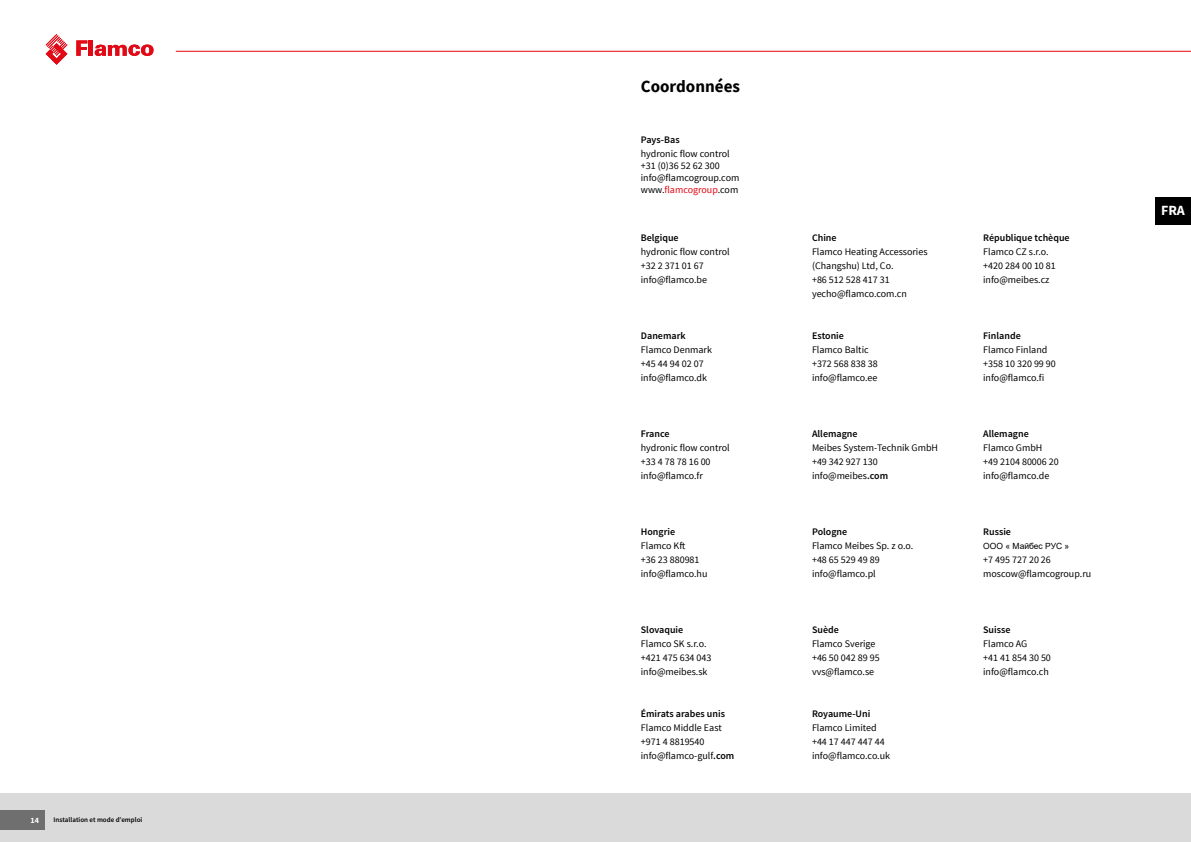
<style>
.page{position:relative;width:1191px;height:842px;background:#fff}
.page>*{position:absolute;margin:0;border:0;box-sizing:border-box;transform-origin:0 0}
.t1{font:700 17px "Source Sans Pro";color:#000}
.t2{font:700 14px "Source Sans Pro";color:#fff}
.t3{font:10px/14px "Source Sans Pro";color:#000}
.t4{font:600 10px "Source Sans Pro";color:#000}
.t5{font:8.5px "Arial";color:#000}
.t6{font:700 8px "Source Sans Pro";color:#fff}
.t7{font:600 7px "Source Sans Pro";color:#000}
.s1{color:#e30613}
.s2{font-weight:600}
</style>
<div class="page">
<hr style="left:176px;top:51px;width:1015px;height:1px;background:#e30613">
<div style="left:0;top:794px;width:1191px;height:48px;background:#dadada"></div>
<svg style="left:76px;top:40px;width:11px;height:16px"></svg>
<hr style="left:89px;top:40px;width:4px;height:16px;background:#e20917">
<svg style="left:95px;top:45px;width:58px;height:11px"></svg>
<svg style="left:46px;top:34px;width:21px;height:31px"></svg>
<div style="left:0;top:811px;width:45px;height:19px;background:#706f6f"></div>
<div style="left:1155px;top:197px;width:36px;height:28px;background:#000"></div>
<p class="t7" style="left:54px;top:815px;width:90px">Installation et mode d’emploi</p>
<p class="t6" style="left:31px;top:815px;width:10px">14</p>
<p class="t7" style="left:52px;top:815px;width:69px">Manuel FlexTherm Eco</p>
<h1 class="t1" style="left:641px;top:75px;width:101px">Coordonnées</h1>
<p class="t4" style="left:641px;top:133px;width:40px">Pays-Bas</p>
<p class="t3" style="left:641px;top:148px;width:100px;line-height:12px">hydronic flow control +31 (0)36 52 62 300 info@flamcogroup.com www.<span class="s1">flamcogroup</span>.com</p>
<p class="t4" style="left:641px;top:231px;width:39px">Belgique</p>
<p class="t3" style="left:641px;top:245px;width:90px">hydronic flow control +32 2 371 01 67 info@flamco.be</p>
<p class="t4" style="left:641px;top:329px;width:46px">Danemark</p>
<p class="t3" style="left:641px;top:343px;width:73px">Flamco Denmark +45 44 94 02 07 info@flamco.dk</p>
<p class="t4" style="left:641px;top:427px;width:30px">France</p>
<p class="t3" style="left:641px;top:441px;width:90px">hydronic flow control +33 4 78 78 16 00 info@flamco.fr</p>
<p class="t4" style="left:641px;top:525px;width:36px">Hongrie</p>
<p class="t3" style="left:641px;top:539px;width:68px">Flamco Kft<br>+36 23 880981 info@flamco.hu</p>
<p class="t4" style="left:641px;top:623px;width:44px">Slovaquie</p>
<p class="t3" style="left:641px;top:637px;width:72px">Flamco SK s.r.o. +421 475 634 043 info@meibes.sk</p>
<p class="t4" style="left:641px;top:707px;width:86px">Émirats arabes unis</p>
<p class="t3" style="left:641px;top:721px;width:95px">Flamco Middle East +971 4 8819540 info@flamco-gulf<span class="s2">.com</span></p>
<p class="t4" style="left:812px;top:231px;width:26px">Chine</p>
<p class="t3" style="left:812px;top:245px;width:117px">Flamco Heating Accessories (Changshu) Ltd, Co.<br>+86 512 528 417 31 yecho@flamco.com.cn</p>
<p class="t4" style="left:812px;top:329px;width:33px">Estonie</p>
<p class="t3" style="left:812px;top:343px;width:67px">Flamco Baltic +372 568 838 38 info@flamco.ee</p>
<p class="t4" style="left:812px;top:427px;width:47px">Allemagne</p>
<p class="t3" style="left:812px;top:441px;width:128px">Meibes System-Technik GmbH +49 342 927 130 info@meibes<span class="s2">.com</span></p>
<p class="t4" style="left:812px;top:525px;width:37px">Pologne</p>
<p class="t3" style="left:812px;top:539px;width:103px">Flamco Meibes Sp. z o.o. +48 65 529 49 89 info@flamco.pl</p>
<p class="t4" style="left:812px;top:623px;width:28px">Suède</p>
<p class="t3" style="left:812px;top:637px;width:69px">Flamco Sverige +46 50 042 89 95 vvs@flamco.se</p>
<p class="t4" style="left:812px;top:707px;width:60px">Royaume-Uni</p>
<p class="t3" style="left:812px;top:721px;width:80px">Flamco Limited +44 17 447 447 44 info@flamco.co.uk</p>
<p class="t4" style="left:983px;top:231px;width:88px">République tchèque</p>
<p class="t3" style="left:983px;top:245px;width:74px">Flamco CZ s.r.o. +420 284 00 10 81 info@meibes.cz</p>
<p class="t4" style="left:983px;top:329px;width:39px">Finlande</p>
<p class="t3" style="left:983px;top:343px;width:74px">Flamco Finland +358 10 320 99 90 info@flamco.fi</p>
<p class="t4" style="left:983px;top:427px;width:47px">Allemagne</p>
<p class="t3" style="left:983px;top:441px;width:77px">Flamco GmbH +49 2104 80006 20 info@flamco.de</p>
<p class="t4" style="left:983px;top:525px;width:29px">Russie</p>
<p class="t5" style="left:983px;top:540px;width:88px">ООО « Майбес РУС »</p>
<p class="t3" style="left:983px;top:553px;width:110px">+7 495 727 20 26 moscow@flamcogroup.ru</p>
<p class="t4" style="left:983px;top:623px;width:29px">Suisse</p>
<p class="t3" style="left:983px;top:637px;width:69px">Flamco AG<br>+41 41 854 30 50 info@flamco.ch</p>
<h2 class="t2" style="left:1161px;top:201px;width:25px">FRA</h2>
</div>
